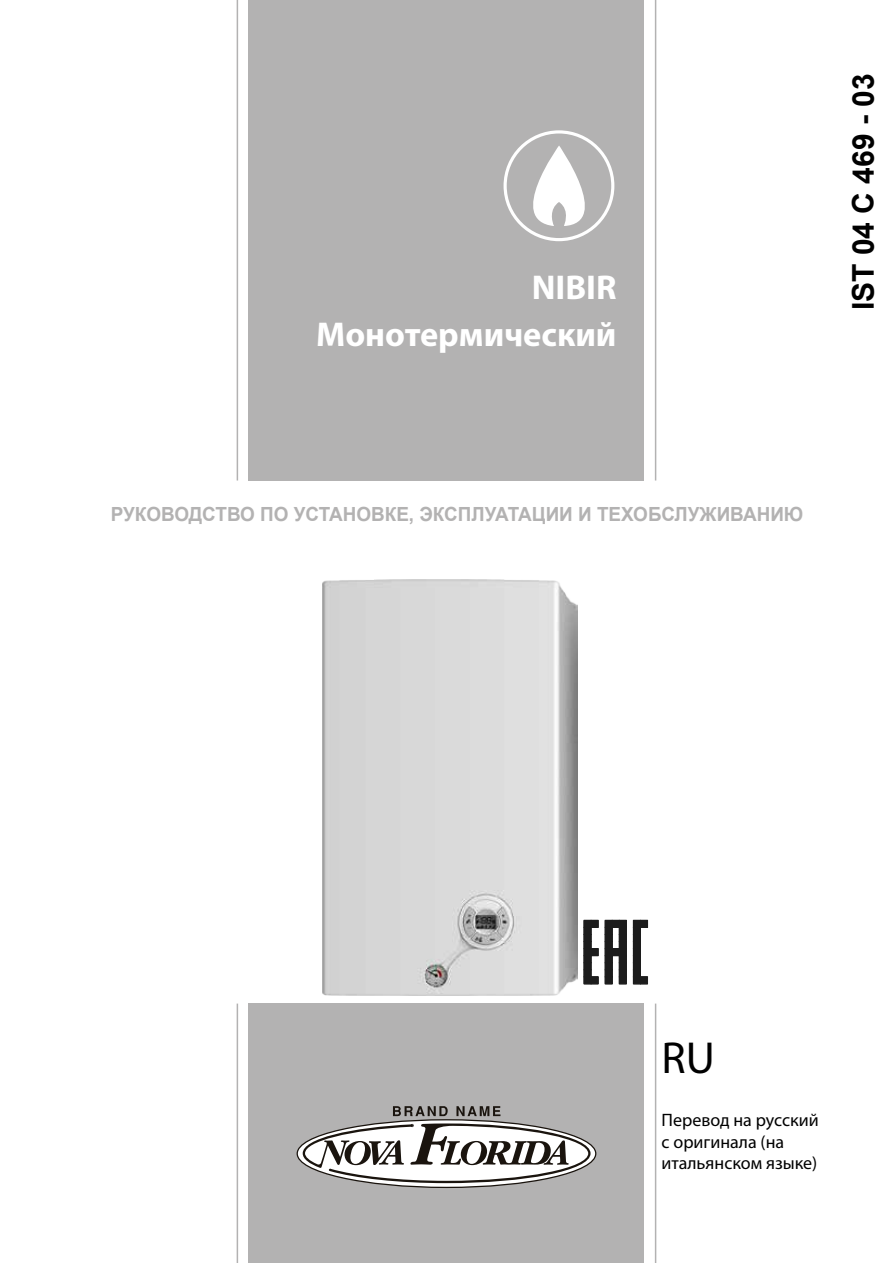
<style>
.page{position:relative;width:893px;height:1263px;background:#fff}
.page>*{position:absolute;margin:0;border:0;box-sizing:border-box;transform-origin:0 0}
.t1{font:45px "Myriad Pro";color:#000}
.t2{font:700 34.5px "Myriad Pro";color:#fff}
.t3{font:700 30px "Arial";color:#000}
.t4{font:700 19.5px "Arial";color:#b3b2b2}
.t5{font:18px/21.6px "Myriad Pro";color:#000}
</style>
<div class="page">
<div style="left:249px;top:0;width:395px;height:480px;background:#b3b2b2"></div>
<hr style="left:237px;top:0;width:1px;height:480px;background:#b3b2b2">
<hr style="left:655px;top:0;width:1px;height:480px;background:#b3b2b2">
<div style="left:249px;top:1003px;width:395px;height:260px;background:#b3b2b2"></div>
<hr style="left:237px;top:1003px;width:1px;height:260px;background:#b3b2b2">
<hr style="left:655px;top:1003px;width:1px;height:260px;background:#b3b2b2">
<svg style="left:505px;top:132px;width:108px;height:108px"></svg>
<svg style="left:504px;top:145px;width:110px;height:81px"></svg>
<img style="left:323px;top:579px;width:254px;height:416px">
<svg style="left:297px;top:1120px;width:299px;height:67px"></svg>
<svg style="left:303px;top:1123px;width:288px;height:60px;background:#b9b8b6"></svg>
<svg style="left:393px;top:1106px;width:55px;height:10px"></svg>
<svg style="left:456px;top:1106px;width:44px;height:10px"></svg>
<div style="left:605px;top:920px;width:7px;height:7px;background:#1c1c1c"></div>
<div style="left:612px;top:920px;width:7px;height:7px;background:#1c1c1c"></div>
<div style="left:619px;top:920px;width:7px;height:7px;background:#1c1c1c"></div>
<div style="left:584px;top:927px;width:7px;height:7px;background:#1c1c1c"></div>
<div style="left:605px;top:927px;width:7px;height:7px;background:#1c1c1c"></div>
<div style="left:619px;top:927px;width:7px;height:7px;background:#1c1c1c"></div>
<div style="left:633px;top:927px;width:7px;height:7px;background:#1c1c1c"></div>
<div style="left:584px;top:934px;width:7px;height:7px;background:#1c1c1c"></div>
<div style="left:605px;top:934px;width:7px;height:7px;background:#1c1c1c"></div>
<div style="left:619px;top:934px;width:7px;height:7px;background:#1c1c1c"></div>
<div style="left:633px;top:934px;width:7px;height:7px;background:#1c1c1c"></div>
<div style="left:584px;top:941px;width:7px;height:8px;background:#1c1c1c"></div>
<div style="left:605px;top:941px;width:7px;height:8px;background:#1c1c1c"></div>
<div style="left:619px;top:941px;width:7px;height:8px;background:#1c1c1c"></div>
<div style="left:633px;top:941px;width:7px;height:8px;background:#1c1c1c"></div>
<div style="left:605px;top:948px;width:7px;height:8px;background:#1c1c1c"></div>
<div style="left:612px;top:948px;width:7px;height:8px;background:#1c1c1c"></div>
<div style="left:619px;top:948px;width:7px;height:8px;background:#1c1c1c"></div>
<div style="left:633px;top:948px;width:7px;height:8px;background:#1c1c1c"></div>
<div style="left:584px;top:955px;width:7px;height:8px;background:#1c1c1c"></div>
<div style="left:605px;top:955px;width:7px;height:8px;background:#1c1c1c"></div>
<div style="left:619px;top:955px;width:7px;height:8px;background:#1c1c1c"></div>
<div style="left:633px;top:955px;width:7px;height:8px;background:#1c1c1c"></div>
<div style="left:584px;top:963px;width:7px;height:7px;background:#1c1c1c"></div>
<div style="left:605px;top:963px;width:7px;height:7px;background:#1c1c1c"></div>
<div style="left:619px;top:963px;width:7px;height:7px;background:#1c1c1c"></div>
<div style="left:633px;top:963px;width:7px;height:7px;background:#1c1c1c"></div>
<div style="left:584px;top:970px;width:7px;height:7px;background:#1c1c1c"></div>
<div style="left:605px;top:970px;width:7px;height:7px;background:#1c1c1c"></div>
<div style="left:619px;top:970px;width:7px;height:7px;background:#1c1c1c"></div>
<div style="left:633px;top:970px;width:7px;height:7px;background:#1c1c1c"></div>
<div style="left:605px;top:977px;width:7px;height:7px;background:#1c1c1c"></div>
<div style="left:619px;top:977px;width:7px;height:7px;background:#1c1c1c"></div>
<div style="left:633px;top:977px;width:7px;height:7px;background:#1c1c1c"></div>
<div style="left:640px;top:977px;width:8px;height:7px;background:#1c1c1c"></div>
<hr style="left:584px;top:920px;width:1px;height:64px;background:#1c1c1c">
<hr style="left:591px;top:920px;width:1px;height:64px;background:#1c1c1c">
<hr style="left:612px;top:920px;width:1px;height:64px;background:#1c1c1c">
<hr style="left:626px;top:920px;width:1px;height:64px;background:#1c1c1c">
<hr style="left:633px;top:920px;width:1px;height:64px;background:#1c1c1c">
<hr style="left:640px;top:920px;width:1px;height:64px;background:#1c1c1c">
<svg style="left:585px;top:976px;width:14px;height:8px"></svg>
<svg style="left:585px;top:948px;width:14px;height:8px"></svg>
<svg style="left:634px;top:920px;width:14px;height:8px"></svg>
<svg style="left:585px;top:920px;width:14px;height:8px"></svg>
<h2 class="t2" style="left:532px;top:268px;width:86px">NIBIR</h2>
<h2 class="t2" style="left:316px;top:315px;width:302px">Монотермический</h2>
<h3 class="t3" style="left:843px;top:310px;width:238px;rotate:-90deg">IST 04 C 469 - 03</h3>
<p class="t4" style="left:111px;top:501px;width:694px">РУКОВОДСТВО ПО УСТАНОВКЕ, ЭКСПЛУАТАЦИИ И ТЕХОБСЛУЖИВАНИЮ</p>
<h1 class="t1" style="left:662px;top:1033px;width:55px">RU</h1>
<p class="t5" style="left:662px;top:1109px;width:159px">Перевод на русский с оригинала (на итальянском языке)</p>
</div>
